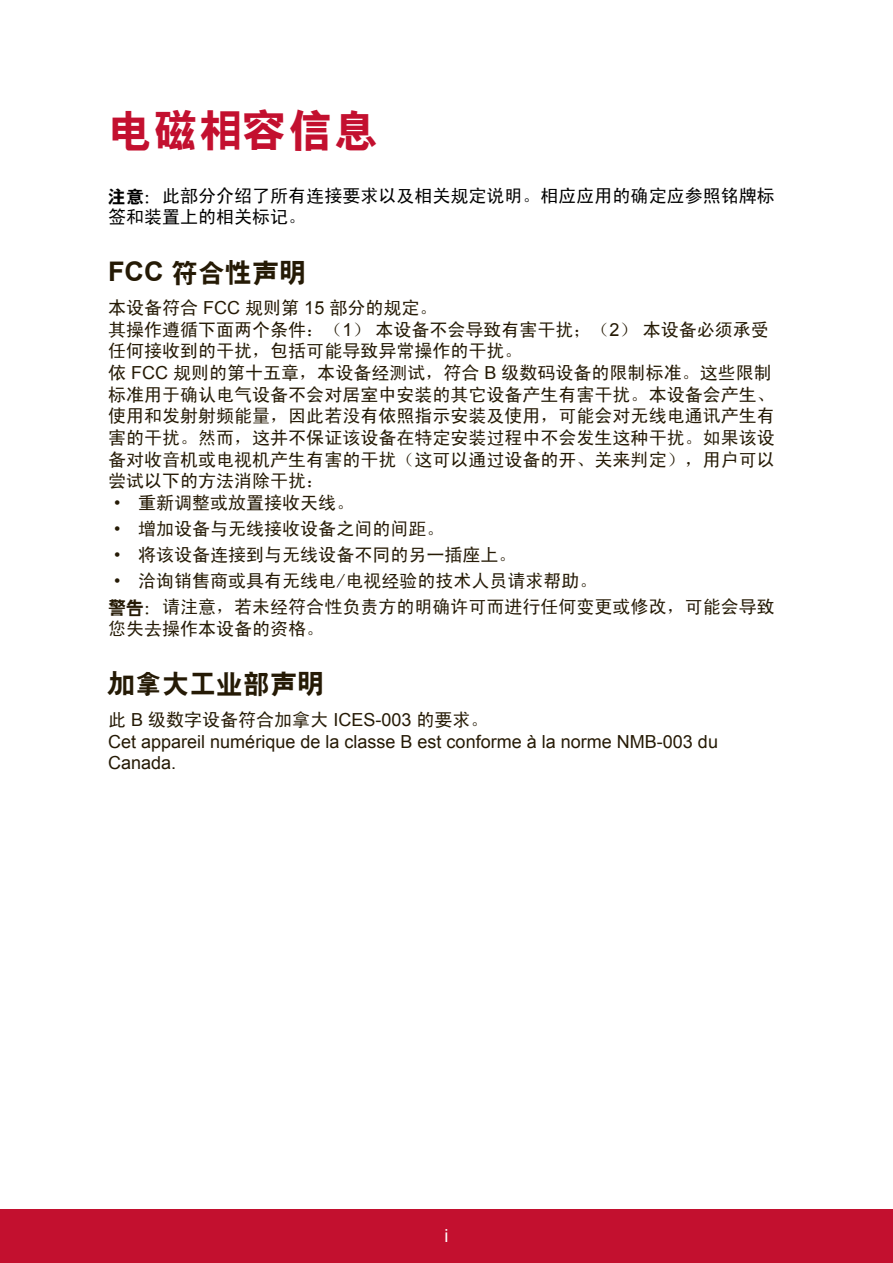
<style>
.page{position:relative;width:893px;height:1263px;background:#fff}
.page>*{position:absolute;margin:0;border:0;box-sizing:border-box;transform-origin:0 0}
.t1{font:45px "RS Cu Hei";color:#c3102f}
.t2{font:27px "RS Cu Hei";color:#251a05}
.t3{font:18px/21.6px "Sim Hei";color:#251a05}
.t4{font:18px/21.6px "Arial";color:#251a05}
.t5{font:18px/21.6px "Sim Hei";color:#000}
.t6{font:18px "Arial";color:#fff}
.s1{font-family:"RS Cu Hei"}
.s2{font-family:"Arial";font-weight:700}
.s3{font-family:"Arial"}
</style>
<div class="page">
<div style="left:0;top:1210px;width:892px;height:53px;background:#c3102f"></div>
<h1 class="t1" style="left:108px;top:108px;width:271px">电磁相容信息</h1>
<p class="t5" style="left:108px;top:184px;width:667px"><span class="s1">注意：</span>此部分介绍了所有连接要求以及相关规定说明。相应应用的确定应参照铭牌标签和装置上的相关标记。</p>
<h2 class="t2" style="left:108px;top:259px;width:199px"><span class="s2">FCC</span> 符合性声明</h2>
<p class="t3" style="left:108px;top:297px;width:667px">本设备符合 <span class="s3">FCC</span> 规则第 <span class="s3">15</span> 部分的规定。<br>其操作遵循下面两个条件：（<span class="s3">1</span>）本设备不会导致有害干扰；（<span class="s3">2</span>）本设备必须承受任何接收到的干扰，包括可能导致异常操作的干扰。<br>依 <span class="s3">FCC</span> 规则的第十五章，本设备经测试，符合 <span class="s3">B</span> 级数码设备的限制标准。这些限制标准用于确认电气设备不会对居室中安装的其它设备产生有害干扰。本设备会产生、使用和发射射频能量，因此若没有依照指示安装及使用，可能会对无线电通讯产生有害的干扰。然而，这并不保证该设备在特定安装过程中不会发生这种干扰。如果该设备对收音机或电视机产生有害的干扰（这可以通过设备的开、关来判定），用户可以尝试以下的方法消除干扰：</p>
<p class="t3" style="left:114px;top:491px;width:241px"><span class="s3">•</span> 重新调整或放置接收天线。</p>
<p class="t3" style="left:114px;top:517px;width:331px"><span class="s3">•</span> 增加设备与无线接收设备之间的间距。</p>
<p class="t3" style="left:114px;top:544px;width:403px"><span class="s3">•</span> 将该设备连接到与无线设备不同的另一插座上。</p>
<p class="t3" style="left:108px;top:567px;width:667px;line-height:26.1px;text-indent:6px"><span class="s3">•</span> 洽询销售商或具有无线电/电视经验的技术人员请求帮助。<br><span class="s1">警告：</span>请注意，若未经符合性负责方的明确许可而进行任何变更或修改，可能会导致</p>
<p class="t3" style="left:108px;top:617px;width:217px">您失去操作本设备的资格。</p>
<h2 class="t2" style="left:108px;top:670px;width:217px">加拿大工业部声明</h2>
<p class="t3" style="left:108px;top:708px;width:382px">此 <span class="s3">B</span> 级数字设备符合加拿大 <span class="s3">ICES-003</span> 的要求。</p>
<p class="t4" style="left:108px;top:730px;width:611px">Cet appareil numérique de la classe B est conforme à la norme NMB-003 du<br>Canada.</p>
<p class="t6" style="left:444px;top:1223px;width:5px">i</p>
</div>
